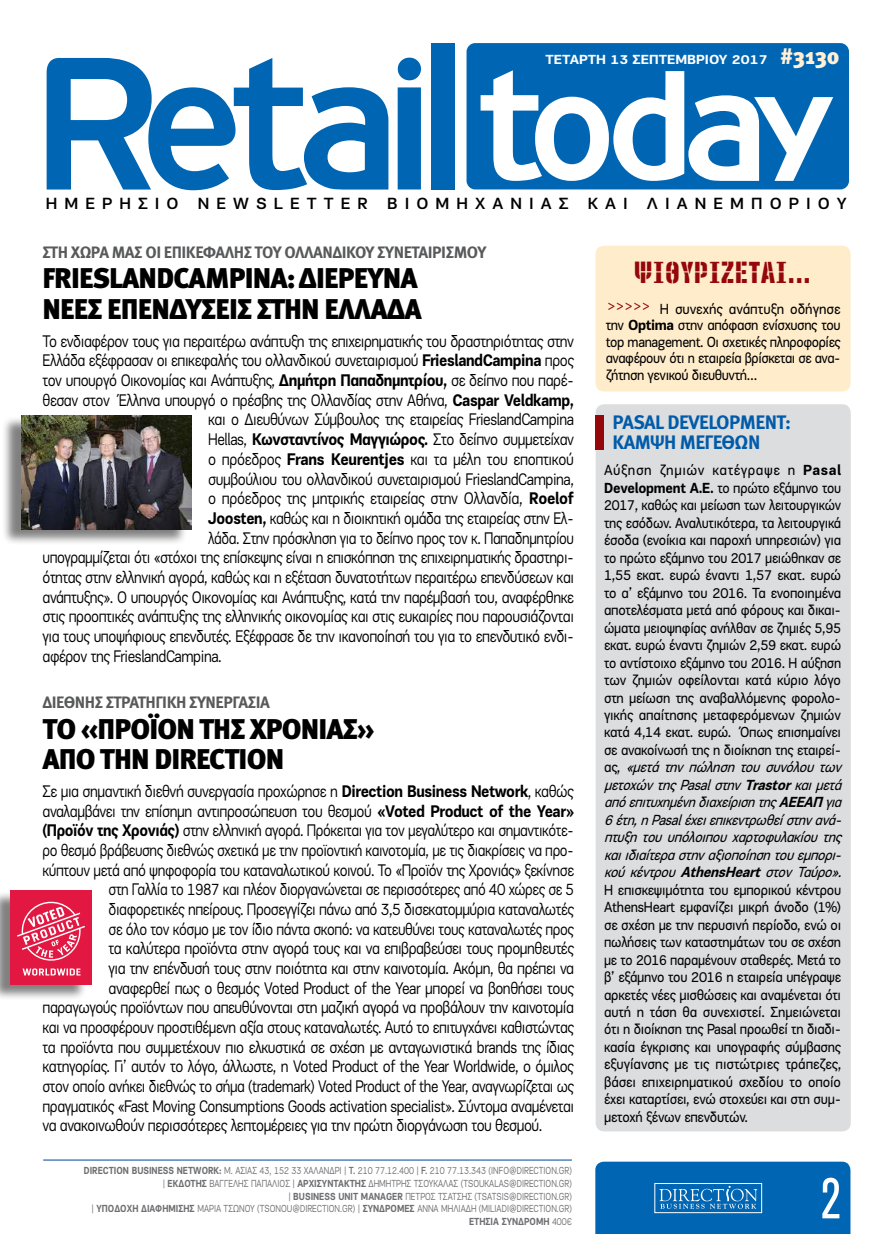
<style>
.page{position:relative;width:893px;height:1234px;background:#fff}
.page>*{position:absolute;margin:0;border:0;box-sizing:border-box;transform-origin:0 0}
.t1{font:56.85px "PF Akzidenz Condensed";color:#fff}
.t2{font:900 28.5px/30.2px "Meta Pro";letter-spacing:-.03em;color:#000}
.t3{font:28.5px "PF Diesel";letter-spacing:.05em;color:#94070a}
.t4{font:700 19.5px/20.4px "Meta Pro";letter-spacing:-.03em;color:#005baa}
.t5{font:17.25px "PF Encore Sans Pro";letter-spacing:-.03em;color:#000;scale:.85 1}
.t6{font:17.25px "PF Encore Sans Pro";letter-spacing:-.03em;color:#000;scale:.84 1}
.t7{font:17.25px "PF Encore Sans Pro";letter-spacing:-.03em;color:#000;scale:.83 1}
.t8{font:17.25px "PF Encore Sans Pro";color:#94070a;scale:.85 1}
.t9{font:500 16.65px "PF Encore Sans Pro";letter-spacing:.425em;color:#000}
.t10{font:700 16.5px "Meta Pro";letter-spacing:-.03em;color:#58595b}
.t11{font:15px/17.4px "PF Encore Sans Pro";letter-spacing:-.02em;color:#000;scale:.93 1}
.t12{font:15px/16.5px "PF Encore Sans Pro";letter-spacing:-.02em;color:#000;text-align:justify;scale:.92 1}
.t13{font:700 13.5px "PF Encore Sans Pro";color:#fff}
.t14{font:10.5px/12.6px "PF Encore Sans Pro";color:#6d6e71;text-align:right;scale:.8 1}
.s1{font-family:"Meta Pro";font-weight:900;font-size:22.5px;color:#fff0d6}
.s2{font-weight:700}
.s3{font-weight:500}
.s4{font-style:italic}
.s5{font-weight:700;font-style:italic}
</style>
<div class="page">
<svg style="left:47px;top:58px;width:341px;height:132px"></svg>
<svg style="left:398px;top:58px;width:23px;height:131px;background:#1673b9"></svg>
<div style="left:431px;top:43px;width:23px;height:146px;background:#0066b3"></div>
<div style="left:467px;top:43px;width:382px;height:146px;background:#0066b3;border-radius:9px"></div>
<svg style="left:481px;top:70px;width:352px;height:111px"></svg>
<svg style="left:595px;top:1161px;width:255px;height:72px;background:#0c6db6"></svg>
<hr style="left:43px;top:1159px;width:529px;height:1px;background:#034ea2">
<div style="left:595px;top:246px;width:256px;height:145px;background:#ffecca;border-radius:9px"></div>
<div style="left:596px;top:404px;width:255px;height:727px;background:#dcddde;border-radius:9px"></div>
<div style="left:596px;top:415px;width:8px;height:34px;background:#94070a"></div>
<div style="left:0;top:890px;width:88px;height:110px;background:#000;opacity:.5"></div>
<div style="left:11px;top:890px;width:81px;height:94px;background:#e31842"></div>
<svg style="left:17px;top:901px;width:68px;height:74px"></svg>
<div style="left:1px;top:416px;width:186px;height:130px;background:#000;opacity:.5"></div>
<img style="left:21px;top:415px;width:170px;height:114px">
<p class="t13" style="left:545px;top:51px;width:296px">ΤΕΤΑΡΤΗ 13 ΣΕΠΤΕΜΒΡΙΟΥ 2017 <span class="s1">#3130</span></p>
<p class="t9" style="left:46px;top:193px;width:803px">ΗΜΕΡΗΣΙΟ NEWSLETTER ΒΙΟΜΗΧΑΝΙΑΣ ΚΑΙ ΛΙΑΝΕΜΠΟΡΙΟΥ</p>
<p class="t10" style="left:43px;top:239px;width:445px">ΣΤΗ ΧΩΡΑ ΜΑΣ ΟΙ ΕΠΙΚΕΦΑΛΗΣ ΤΟΥ ΟΛΛΑΝΔΙΚΟΥ ΣΥΝΕΤΑΙΡΙΣΜΟΥ</p>
<h2 class="t2" style="left:43px;top:262px;width:381px">FRIESLANDCAMPINA: ΔΙΕΡΕΥΝΑ<br>ΝΕΕΣ ΕΠΕΝΔΥΣΕΙΣ ΣΤΗΝ ΕΛΛΑΔΑ</h2>
<p class="t5" style="left:43px;top:331px;width:627px">Το ενδιαφέρον τους για περαιτέρω ανάπτυξη της επιχειρηματικής του δραστηριότητας στην</p>
<p class="t5" style="left:43px;top:350px;width:627px">Ελλάδα εξέφρασαν οι επικεφαλής του ολλανδικού συνεταιρισμού <span class="s2">FrieslandCampina</span> προς</p>
<p class="t5" style="left:43px;top:370px;width:627px">τον υπουργό Οικονομίας και Ανάπτυξης, <span class="s2">Δημήτρη Παπαδημητρίου,</span> σε δείπνο που παρέ-</p>
<p class="t5" style="left:43px;top:390px;width:627px">θεσαν στον Έλληνα υπουργό ο πρέσβης της Ολλανδίας στην Αθήνα, <span class="s2">Caspar Veldkamp,</span></p>
<p class="t5" style="left:208px;top:409px;width:432px">και ο Διευθύνων Σύμβουλος της εταιρείας FrieslandCampina</p>
<p class="t5" style="left:208px;top:429px;width:432px">Hellas, <span class="s2">Κωνσταντίνος Μαγγιώρος.</span> Στο δείπνο συμμετείχαν</p>
<p class="t5" style="left:208px;top:449px;width:432px">ο πρόεδρος <span class="s2">Frans Keurentjes</span> και τα μέλη του εποπτικού</p>
<p class="t5" style="left:208px;top:468px;width:432px">συμβούλιου του ολλανδικού συνεταιρισμού FrieslandCampina,</p>
<p class="t5" style="left:208px;top:488px;width:432px">ο πρόεδρος της μητρικής εταιρείας στην Ολλανδία, <span class="s2">Roelof</span></p>
<p class="t6" style="left:208px;top:508px;width:437px"><span class="s2">Joosten,</span> καθώς και η διοικητική ομάδα της εταιρείας στην Ελ-</p>
<p class="t7" style="left:208px;top:527px;width:442px">λάδα. Στην πρόσκληση για το δείπνο προς τον κ. Παπαδημητρίου</p>
<p class="t6" style="left:43px;top:547px;width:634px">υπογραμμίζεται ότι «στόχοι της επίσκεψης είναι η επισκόπηση της επιχειρηματικής δραστηρι-</p>
<p class="t6" style="left:43px;top:567px;width:634px">ότητας στην ελληνική αγορά, καθώς και η εξέταση δυνατοτήτων περαιτέρω επενδύσεων και</p>
<p class="t5" style="left:43px;top:586px;width:627px">ανάπτυξης». Ο υπουργός Οικονομίας και Ανάπτυξης, κατά την παρέμβασή του, αναφέρθηκε</p>
<p class="t5" style="left:43px;top:606px;width:627px">στις προοπτικές ανάπτυξης της ελληνικής οικονομίας και στις ευκαιρίες που παρουσιάζονται</p>
<p class="t5" style="left:43px;top:626px;width:627px">για τους υποψήφιους επενδυτές. Εξέφρασε δε την ικανοποίησή του για το επενδυτικό ενδι-</p>
<p class="t5" style="left:43px;top:645px;width:212px">αφέρον της FrieslandCampina.</p>
<p class="t10" style="left:43px;top:689px;width:229px">ΔΙΕΘΝΗΣ ΣΤΡΑΤΗΓΙΚΗ ΣΥΝΕΡΓΑΣΙΑ</p>
<h2 class="t2" style="left:43px;top:712px;width:334px">ΤΟ «ΠΡΟΪΟΝ ΤΗΣ ΧΡΟΝΙΑΣ»<br>ΑΠΟ ΤΗΝ DIRECTION</h2>
<p class="t5" style="left:43px;top:780px;width:627px">Σε μια σημαντική διεθνή συνεργασία προχώρησε η <span class="s2">Direction Business Network</span>, καθώς</p>
<p class="t5" style="left:43px;top:800px;width:627px">αναλαμβάνει την επίσημη αντιπροσώπευση του θεσμού <span class="s2">«Voted Product of the Year»</span></p>
<p class="t7" style="left:43px;top:820px;width:642px"><span class="s2">(Προϊόν της Χρονιάς)</span> στην ελληνική αγορά. Πρόκειται για τον μεγαλύτερο και σημαντικότε-</p>
<p class="t7" style="left:43px;top:839px;width:642px">ρο θεσμό βράβευσης διεθνώς σχετικά με την προϊοντική καινοτομία, με τις διακρίσεις να προ-</p>
<p class="t6" style="left:43px;top:859px;width:634px">κύπτουν μετά από ψηφοφορία του καταναλωτικού κοινού. Το «Προϊόν της Χρονιάς» ξεκίνησε</p>
<p class="t7" style="left:109px;top:879px;width:562px">στη Γαλλία το 1987 και πλέον διοργανώνεται σε περισσότερες από 40 χώρες σε 5</p>
<p class="t6" style="left:109px;top:898px;width:556px">διαφορετικές ηπείρους. Προσεγγίζει πάνω από 3,5 δισεκατομμύρια καταναλωτές</p>
<p class="t7" style="left:109px;top:918px;width:562px">σε όλο τον κόσμο με τον ίδιο πάντα σκοπό: να κατευθύνει τους καταναλωτές προς</p>
<p class="t5" style="left:109px;top:938px;width:549px">τα καλύτερα προϊόντα στην αγορά τους και να επιβραβεύσει τους προμηθευτές</p>
<p class="t5" style="left:109px;top:957px;width:549px">για την επένδυσή τους στην ποιότητα και στην καινοτομία. Ακόμη, θα πρέπει να</p>
<p class="t5" style="left:109px;top:977px;width:549px">αναφερθεί πως ο θεσμός Voted Product of the Year μπορεί να βοηθήσει τους</p>
<p class="t5" style="left:43px;top:997px;width:627px">παραγωγούς προϊόντων που απευθύνονται στη μαζική αγορά να προβάλουν την καινοτομία</p>
<p class="t6" style="left:43px;top:1016px;width:634px">και να προσφέρουν προστιθέμενη αξία στους καταναλωτές. Αυτό το επιτυγχάνει καθιστώντας</p>
<p class="t5" style="left:43px;top:1036px;width:627px">τα προϊόντα που συμμετέχουν πιο ελκυστικά σε σχέση με ανταγωνιστικά brands της ίδιας</p>
<p class="t5" style="left:43px;top:1056px;width:627px">κατηγορίας. Γι’ αυτόν το λόγο, άλλωστε, η Voted Product of the Year Worldwide, ο όμιλος</p>
<p class="t7" style="left:43px;top:1075px;width:642px">στον οποίο ανήκει διεθνώς το σήμα (trademark) Voted Product of the Year, αναγνωρίζεται ως</p>
<p class="t6" style="left:43px;top:1095px;width:634px">πραγματικός «Fast Moving Consumptions Goods activation specialist». Σύντομα αναμένεται</p>
<p class="t5" style="left:43px;top:1115px;width:590px">να ανακοινωθούν περισσότερες λεπτομέρειες για την πρώτη διοργάνωση του θεσμού.</p>
<p class="t14" style="left:84px;top:1164px;width:611px"><span class="s2">DIRECTION BUSINESS NETWORK:</span> Μ. ΑΣΙΑΣ 43, 152 33 ΧΑΛΑΝΔΡΙ | <span class="s3">Τ.</span> 210 77.12.400 | <span class="s3">F.</span> 210 77.13.343 (INFO@DIRECTION.GR) | <span class="s2">EΚΔΟΤΗΣ</span> ΒΑΓΓΕΛΗΣ ΠΑΠΑΛΙΟΣ | <span class="s2">ΑΡΧΙΣΥΝΤΑΚΤΗΣ</span> ΔΗΜΗΤΡΗΣ ΤΣΟΥΚΑΛΑΣ (TSOUKALAS@DIRECTION.GR)<br>| <span class="s2">BUSINESS UNIT MANAGER</span> ΠΕΤΡΟΣ ΤΣΑΤΣΗΣ (TSATSIS@DIRECTION.GR)<br>| <span class="s2">ΥΠΟΔΟΧΗ ΔΙΑΦΗΜΙΣΗΣ</span> ΜΑΡΙΑ ΤΣΩΝΟΥ (ΤSONOU@DIRECTION.GR) | <span class="s2">ΣΥΝΔΡΟΜΕΣ</span> ΑΝΝΑ ΜΗΛΙΑΔΗ (MILIADI@DIRECTION.GR)<br><span class="s2">EΤΗΣΙΑ ΣΥΝΔΡΟΜΗ</span> 400€</p>
<h2 class="t3" style="left:634px;top:256px;width:178px">ΨΙΘΥ-ΡΊ-ΖΕ-ΤΑΙ...</h2>
<p class="t12" style="left:606px;top:300px;width:257px;text-indent:54px">Η συνεχής ανάπτυξη οδήγησε την <span class="s2">Optima</span> στην απόφαση ενίσχυσης του top management. Οι σχετικές πληροφορίες αναφέρουν ότι η εταιρεία βρίσκεται σε ανα&shy;ζήτηση γενικού διευθυντή…</p>
<p class="t8" style="left:607px;top:295px;width:53px">&gt;&gt;&gt;&gt;&gt;</p>
<p class="t4" style="left:613px;top:410px;width:180px">PASAL DEVELOPMENT:<br>ΚΑΜΨΗ ΜΕΓΕΘΩΝ</p>
<p class="t11" style="left:604px;top:461px;width:262px">Αύξηση ζημιών κατέγραψε η <span class="s2">Pasal Development Α.Ε.</span> το πρώτο εξάμηνο του 2017, καθώς και μείωση των λειτουργικών της εσόδων. Αναλυτικότερα, τα λειτουργικά έσοδα (ενοίκια και παροχή υπηρεσιών) για το πρώτο εξάμηνο του 2017 μειώθηκαν σε 1,55 εκατ. ευρώ έναντι 1,57 εκατ. ευρώ το α’ εξάμηνο του 2016. Τα ενοποιημένα αποτελέσματα μετά από φόρους και δικαι&shy;ώματα μειοψηφίας ανήλθαν σε ζημιές 5,95 εκατ. ευρώ έναντι ζημιών 2,59 εκατ. ευρώ το αντίστοιχο εξάμηνο του 2016. Η αύξηση των ζημιών οφείλονται κατά κύριο λόγο στη μείωση της αναβαλλόμενης φορολο&shy;γικής απαίτησης μεταφερόμενων ζημιών κατά 4,14 εκατ. ευρώ. Όπως επισημαίνει σε ανακοίνωσή της η διοίκηση της εταιρεί&shy;α ς , <span class="s4">«μετάτηνπώλησητουσυνόλουτων μετοχώντηςPasalστην</span><span class="s5">Trastor</span><span class="s4">καιμετά απόεπιτυχημένηδιαχείρισητης</span><span class="s5">ΑΕΕΑΠ</span><span class="s4">για 6έτη,ηPasalέχειεπικεντρωθείστηνανά&shy;πτυξητουυπόλοιπουχαρτοφυλακίουτης καιιδιαίτεραστηναξιοποίησητουεμπορι&shy;κούκέντρου</span><span class="s5">AthensHeart</span><span class="s4">στονΤαύρο».<br></span>Η επισκεψιμότητα του εμπορικού κέντρου AthensHeart εμφανίζει μικρή άνοδο (1%) σε σχέση με την περυσινή περίοδο, ενώ οι πωλήσεις των καταστημάτων του σε σχέση με το 2016 παραμένουν σταθερές. Μετά το β’ εξάμηνο του 2016 η εταιρεία υπέγραψε αρκετές νέες μισθώσεις και αναμένεται ότι αυτή η τάση θα συνεχιστεί. Σημειώνεται ότι η διοίκηση της Pasal προωθεί τη διαδι&shy;κασία έγκρισης και υπογραφής σύμβασης εξυγίανσης με τις πιστώτριες τράπεζες, βάσει επιχειρηματικού σχεδίου το οποίο έχει καταρτίσει, ενώ στοχεύει και στη συμ&shy;μετοχή ξένων επενδυτών.</p>
<h1 class="t1" style="left:820px;top:1166px;width:22px">2</h1>
</div>
